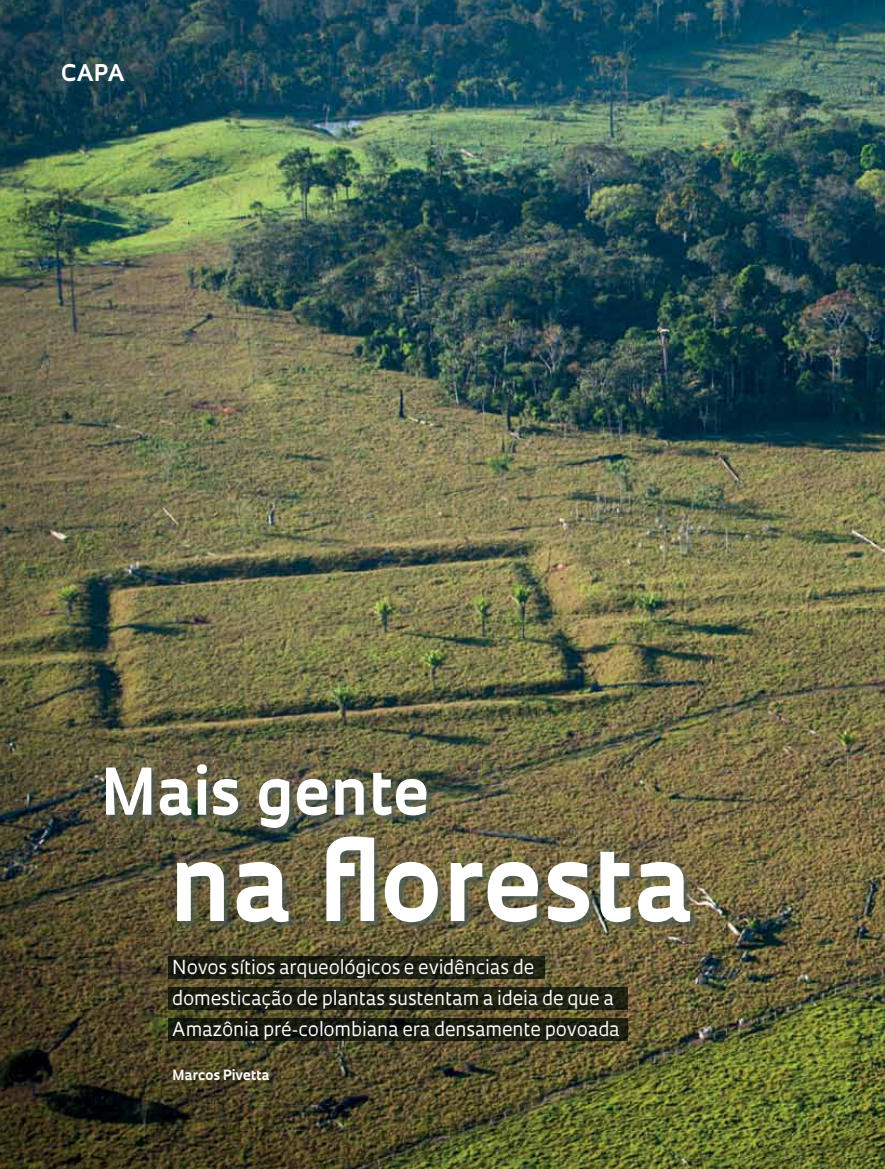
<style>
.page{position:relative;width:885px;height:1169px;background:#fff}
.page>*{position:absolute;margin:0;border:0;box-sizing:border-box;transform-origin:0 0}
.t1{font:700 103.5px "Oculum";color:#fff}
.t2{font:700 62.7px "Oculum";color:#fff}
.t3{font:700 22.35px "Oculum";color:#fff}
.t4{font:18.75px/30.9px "Oculum";letter-spacing:-.01em;color:#fff}
.t5{font:700 13.65px "Oculum";color:#fff}
</style>
<div class="page">
<img style="left:0;top:0;width:885px;height:1168px">
<div style="left:106px;top:764px;width:330px;height:73px;background:#4a5b55;opacity:.75"></div>
<div style="left:177px;top:836px;width:522px;height:94px;background:#4a5b55;opacity:.75"></div>
<svg style="left:168px;top:956px;width:377px;height:23px;background:#1b1e11"></svg>
<svg style="left:168px;top:986px;width:460px;height:23px;background:#1f2112"></svg>
<svg style="left:168px;top:1018px;width:460px;height:23px;background:#181b0f"></svg>
<p class="t3" style="left:61px;top:58px;width:65px">capa</p>
<h2 class="t2" style="left:100px;top:748px;width:331px">Mais gente</h2>
<h1 class="t1" style="left:168px;top:812px;width:526px">na floresta</h1>
<p class="t4" style="left:172px;top:951px;width:449px">Novos sítios arqueológicos e evidências de domesticação de plantas sustentam a ideia de que a<br>Amazônia pré-colombiana era densamente povoada</p>
<p class="t5" style="left:172px;top:1066px;width:99px">Marcos Pivetta</p>
</div>
